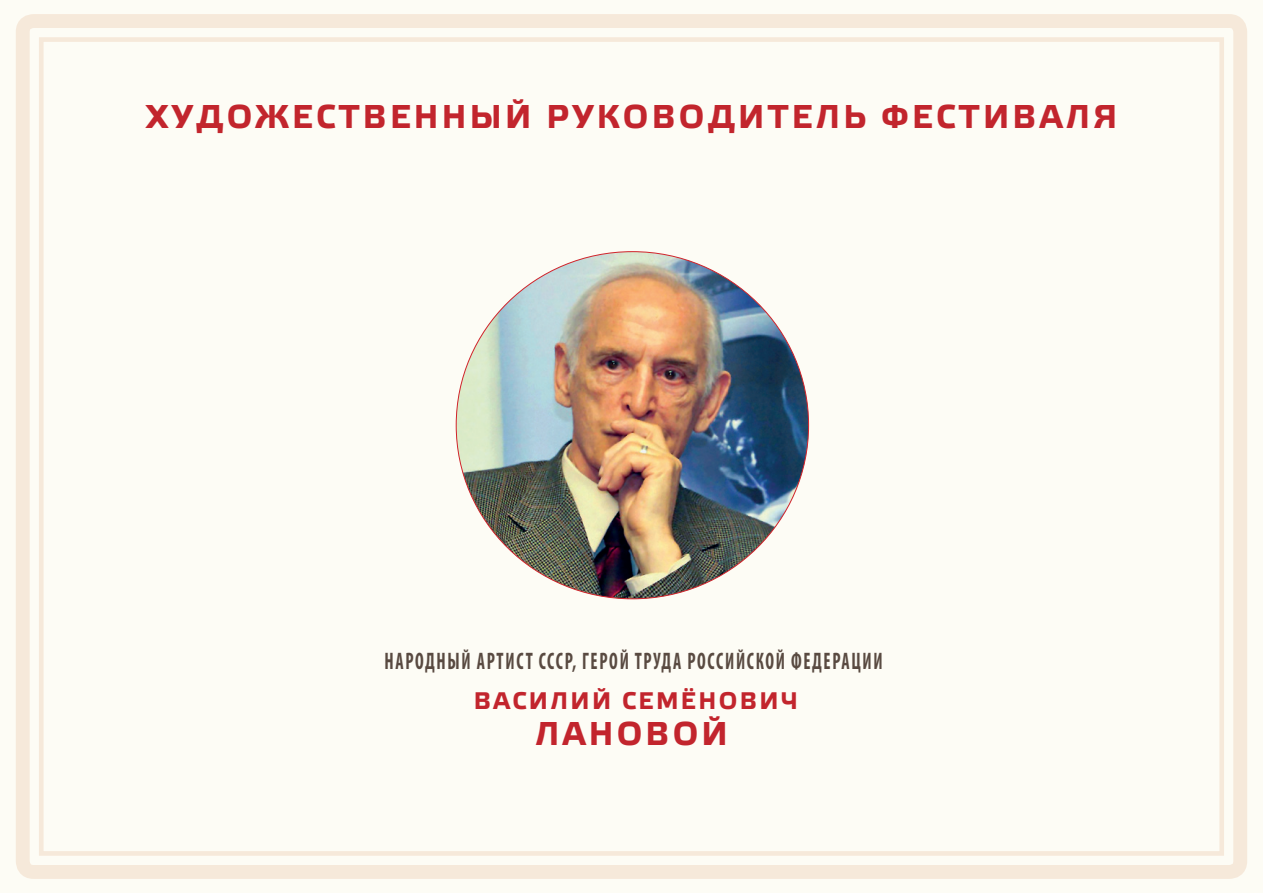
<style>
.page{position:relative;width:1263px;height:893px;background:#fdfcf5}
.page>*{position:absolute;margin:0;border:0;box-sizing:border-box;transform-origin:0 0}
.t1{font:700 33px "Elektra Text Pro";letter-spacing:.1em;color:#c2252d}
.t2{font:700 condensed 24px "Myriad Pro";letter-spacing:.095em;color:#594a41;scale:.75 1}
.t3{font:700 24px "Elektra Text Pro";letter-spacing:.1em;color:#c2252d}
</style>
<div class="page">
<div style="left:16px;top:14px;width:1231px;height:865px;border:14px solid #e9c1a1;border-radius:11px"></div>
<div style="left:39px;top:37px;width:1185px;height:819px;border:5px solid #e9c1a1"></div>
<img style="left:456px;top:252px;width:352px;height:347px">
<h1 class="t1" style="left:146px;top:98px;width:973px">ХУДОЖЕСТВЕННЫЙ РУКОВОДИТЕЛЬ ФЕСТИВАЛЯ</h1>
<p class="t2" style="left:384px;top:646px;width:666px">НАРОДНЫЙ АРТИСТ СССР, ГЕРОЙ ТРУДА РОССИЙСКОЙ ФЕДЕРАЦИИ</p>
<p class="t3" style="left:474px;top:688px;width:326px">ВАСИЛИЙ СЕМЁНОВИЧ</p>
<h1 class="t1" style="left:535px;top:715px;width:194px">ЛАНОВОЙ</h1>
</div>
